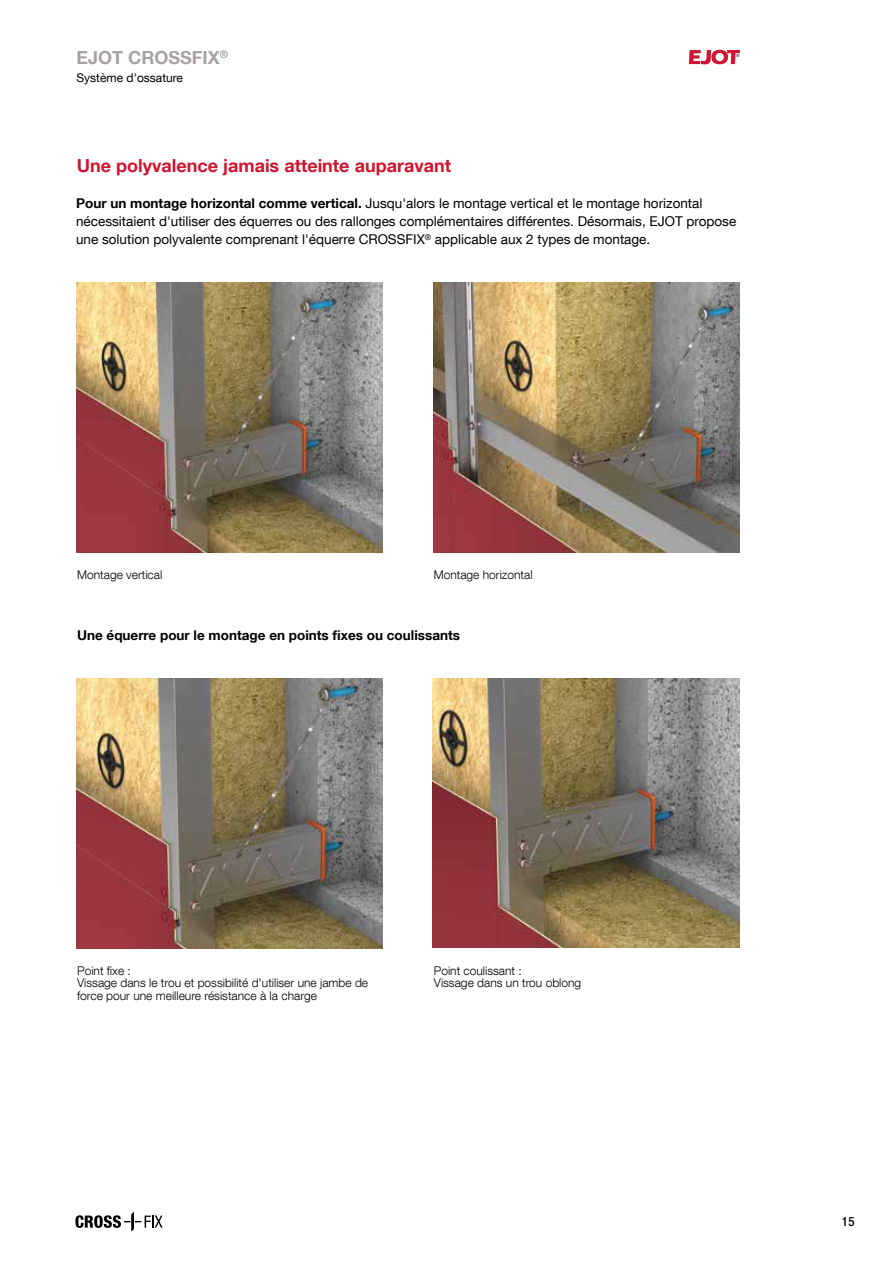
<style>
.page{position:relative;width:893px;height:1263px;background:#fff}
.page>*{position:absolute;margin:0;border:0;box-sizing:border-box;transform-origin:0 0}
.t1{font:700 18px "Helvetica Neue LT Com";color:#ce1531}
.t2{font:700 18px "Helvetica Neue LT Com";color:#a7a2a1}
.t3{font:13.5px/18px "Helvetica Neue LT Com";color:#000}
.t4{font:700 13.5px "Helvetica Neue LT Com";color:#000}
.t5{font:500 condensed 12.75px "Helvetica Neue LT Com";color:#000}
.t6{font:300 12px/12.8px "Helvetica Neue LT Com";color:#000}
.t7{font:12px "Helvetica Neue LT Com";color:#000}
.s1{font-weight:700}
</style>
<div class="page">
<svg style="left:689px;top:50px;width:51px;height:14px"></svg>
<svg style="left:75px;top:1212px;width:88px;height:19px"></svg>
<img style="left:76px;top:282px;width:307px;height:271px">
<img style="left:433px;top:282px;width:307px;height:270px">
<img style="left:76px;top:678px;width:307px;height:270px">
<img style="left:432px;top:678px;width:308px;height:269px">
<h1 class="t2" style="left:77px;top:46px;width:153px">EJOT CROSSFIX<sup>®</sup></h1>
<p class="t7" style="left:77px;top:70px;width:108px">Système d'ossature</p>
<h1 class="t1" style="left:77px;top:154px;width:376px">Une polyvalence jamais atteinte auparavant</h1>
<p class="t3" style="left:76px;top:194px;width:662px"><span class="s1">Pour un montage horizontal comme vertical.</span> Jusqu'alors le montage vertical et le montage horizontal nécessitaient d'utiliser des équerres ou des rallonges complémentaires différentes. Désormais, EJOT propose une solution polyvalente comprenant l'équerre CROSSFIX<sup>®</sup> applicable aux 2 types de montage.</p>
<p class="t6" style="left:77px;top:568px;width:87px">Montage vertical</p>
<p class="t6" style="left:434px;top:568px;width:100px">Montage horizontal</p>
<p class="t4" style="left:77px;top:627px;width:384px">Une équerre pour le montage en points fixes ou coulissants</p>
<p class="t6" style="left:77px;top:964px;width:292px">Point fixe :<br>Vissage dans le trou et possibilité d'utiliser une jambe de force pour une meilleure résistance à la charge</p>
<p class="t6" style="left:434px;top:964px;width:149px">Point coulissant :<br>Vissage dans un trou oblong</p>
<p class="t5" style="left:842px;top:1214px;width:14px">15</p>
</div>
